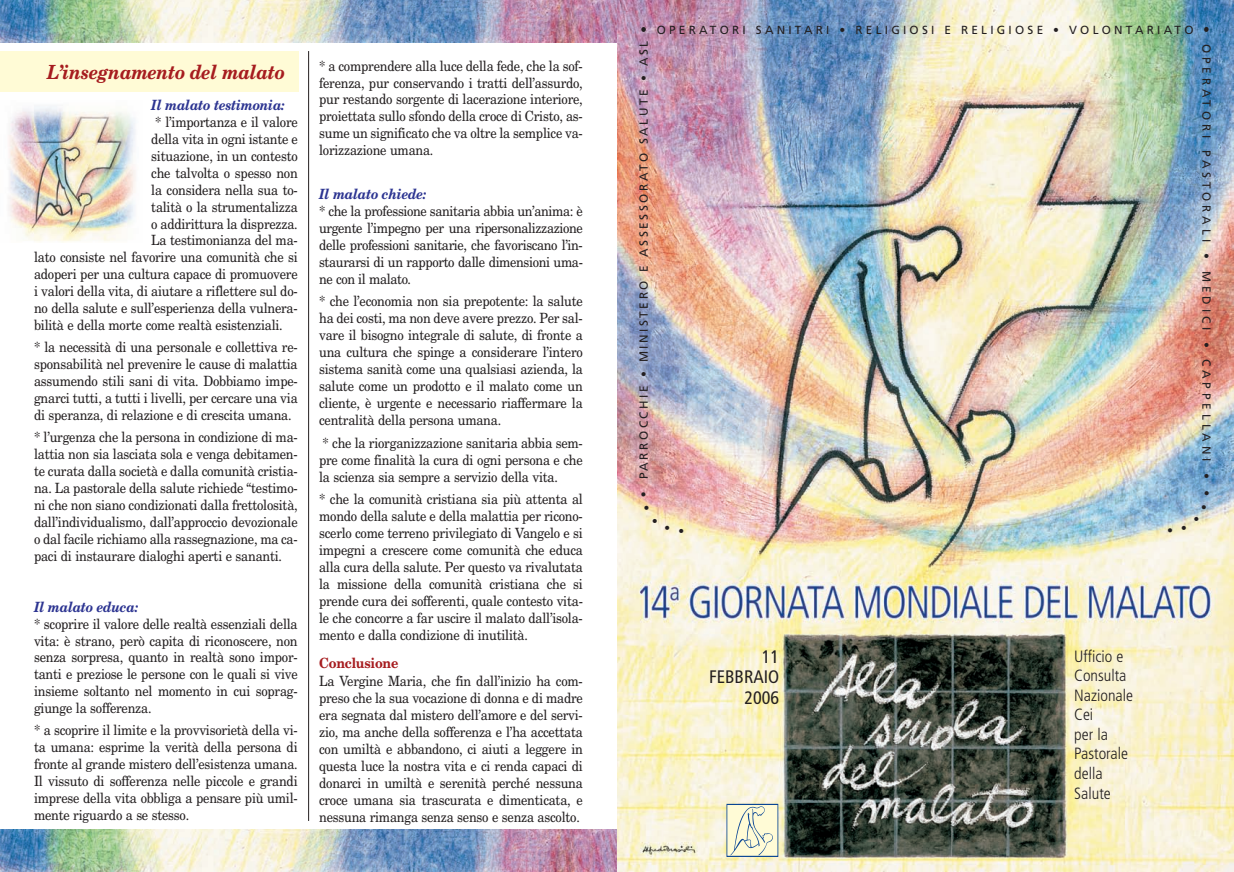
<style>
.page{position:relative;width:1234px;height:872px;background:#fff}
.page>*{position:absolute;margin:0;border:0;box-sizing:border-box;transform-origin:0 0}
.t1{font:italic 700 19.5px "New Century Schlbk";letter-spacing:-.015em;color:#a61c1f;scale:.9 1}
.t2{font:condensed 18.15px/20.4px "Frutiger";color:#231f20;text-align:right}
.t3{font:300 condensed 16.35px/19.5px "Frutiger";color:#231f20}
.t4{font:14.1px/17px "New Century Schlbk";letter-spacing:-.015em;color:#231f20;text-align:justify;scale:.9 1}
.t5{font:italic 700 14.1px "New Century Schlbk";letter-spacing:-.015em;color:#2c3491;scale:.9 1}
.t6{font:700 14.1px "New Century Schlbk";letter-spacing:-.015em;color:#a61c1f;scale:.9 1}
.t7{font:11.7px "Frutiger";letter-spacing:.275em;color:#231f20}
.t8{font:11.7px "Frutiger";letter-spacing:.215em;color:#231f20}
.t9{font:11.7px "Frutiger";letter-spacing:.335em;color:#231f20}
</style>
<div class="page">
<div style="left:0;top:51px;width:298px;height:41px;background:#fffbd6"></div>
<img style="left:0;top:0;width:617px;height:43px">
<img style="left:0;top:829px;width:617px;height:43px">
<img style="left:8px;top:106px;width:128px;height:137px">
<hr style="left:308px;top:51px;width:1px;height:770px;background:#231f20">
<img style="left:617px;top:0;width:615px;height:872px">
<img style="left:728px;top:806px;width:48px;height:48px">
<h1 class="t1" style="left:47px;top:61px;width:265px">L’insegnamento del malato</h1>
<p class="t5" style="left:151px;top:97px;width:150px">Il malato testimonia:</p>
<p class="t4" style="left:155px;top:114px;width:160px">* l’importanza e il valore</p>
<p class="t4" style="left:151px;top:131px;width:164px">della vita in ogni istante e</p>
<p class="t4" style="left:151px;top:147px;width:164px">situazione, in un contesto</p>
<p class="t4" style="left:151px;top:164px;width:164px">che talvolta o spesso non</p>
<p class="t4" style="left:151px;top:181px;width:164px">la considera nella sua to-</p>
<p class="t4" style="left:151px;top:198px;width:164px">talità o la strumentalizza</p>
<p class="t4" style="left:151px;top:215px;width:164px">o addirittura la disprezza.</p>
<p class="t4" style="left:151px;top:232px;width:164px">La testimonianza del ma-</p>
<p class="t4" style="left:34px;top:249px;width:294px">lato consiste nel favorire una comunità che si</p>
<p class="t4" style="left:34px;top:266px;width:294px">adoperi per una cultura capace di promuovere</p>
<p class="t4" style="left:34px;top:283px;width:294px">i valori della vita, di aiutare a riflettere sul do-</p>
<p class="t4" style="left:34px;top:300px;width:294px">no della salute e sull’esperienza della vulnera-</p>
<p class="t4" style="left:34px;top:317px;width:278px">bilità e della morte come realtà esistenziali.</p>
<p class="t4" style="left:34px;top:339px;width:294px">* la necessità di una personale e collettiva re&shy;sponsabilità nel prevenire le cause di malattia assumendo stili sani di vita. Dobbiamo impe&shy;gnarci tutti, a tutti i livelli, per cercare una via di speranza, di relazione e di crescita umana.</p>
<p class="t4" style="left:34px;top:429px;width:294px">* l’urgenza che la persona in condizione di ma&shy;lattia non sia lasciata sola e venga debitamen&shy;te curata dalla società e dalla comunità cristia&shy;na. La pastorale della salute richiede “testimo&shy;ni che non siano condizionati dalla frettolosità, dall’individualismo, dall’approccio devozionale o dal facile richiamo alla rassegnazione, ma ca&shy;paci di instaurare dialoghi aperti e sananti.</p>
<p class="t5" style="left:34px;top:598px;width:117px">Il malato educa:</p>
<p class="t4" style="left:34px;top:615px;width:294px">* scoprire il valore delle realtà essenziali della vita: è strano, però capita di riconoscere, non senza sorpresa, quanto in realtà sono impor&shy;tanti e preziose le persone con le quali si vive insieme soltanto nel momento in cui soprag&shy;giunge la sofferenza.</p>
<p class="t4" style="left:34px;top:722px;width:294px">* a scoprire il limite e la provvisorietà della vi&shy;ta umana: esprime la verità della persona di fronte al grande mistero dell’esistenza umana.<br>Il vissuto di sofferenza nelle piccole e grandi imprese della vita obbliga a pensare più umil&shy;mente riguardo a se stesso.</p>
<p class="t4" style="left:319px;top:57px;width:294px">* a comprendere alla luce della fede, che la sof&shy;ferenza, pur conservando i tratti dell’assurdo, pur restando sorgente di lacerazione interiore, proiettata sullo sfondo della croce di Cristo, as&shy;sume un significato che va oltre la semplice va&shy;lorizzazione umana.</p>
<p class="t5" style="left:319px;top:186px;width:121px">Il malato chiede:</p>
<p class="t4" style="left:319px;top:202px;width:294px">* che la professione sanitaria abbia un’anima: è urgente l’impegno per una ripersonalizzazione delle professioni sanitarie, che favoriscano l’in&shy;staurarsi di un rapporto dalle dimensioni uma&shy;ne con il malato.</p>
<p class="t4" style="left:319px;top:293px;width:294px">* che l’economia non sia prepotente: la salute ha dei costi, ma non deve avere prezzo. Per sal&shy;vare il bisogno integrale di salute, di fronte a una cultura che spinge a considerare l’intero sistema sanità come una qualsiasi azienda, la salute come un prodotto e il malato come un cliente, è urgente e necessario riaffermare la centralità della persona umana.</p>
<p class="t4" style="left:319px;top:434px;width:294px">* che la riorganizzazione sanitaria abbia sem&shy;pre come finalità la cura di ogni persona e che la scienza sia sempre a servizio della vita.</p>
<p class="t4" style="left:319px;top:491px;width:294px">* che la comunità cristiana sia più attenta al mondo della salute e della malattia per ricono&shy;scerlo come terreno privilegiato di Vangelo e si impegni a crescere come comunità che educa alla cura della salute. Per questo va rivalutata la missione della comunità cristiana che si prende cura dei sofferenti, quale contesto vita&shy;le che concorre a far uscire il malato dall’isola&shy;mento e dalla condizione di inutilità.</p>
<p class="t6" style="left:319px;top:655px;width:89px">Conclusione</p>
<p class="t4" style="left:319px;top:673px;width:294px">La Vergine Maria, che fin dall’inizio ha com&shy;preso che la sua vocazione di donna e di madre era segnata dal mistero dell’amore e del servi&shy;zio, ma anche della sofferenza e l’ha accettata con umiltà e abbandono, ci aiuti a leggere in questa luce la nostra vita e ci renda capaci di donarci in umiltà e serenità perché nessuna croce umana sia trascurata e dimenticata, e nessuna rimanga senza senso e senza ascolto.</p>
<p class="t7" style="left:639px;top:66px;width:27px;rotate:-90deg">ASL</p>
<p class="t8" style="left:639px;top:362px;width:274px;rotate:-90deg">MINISTERO E ASSESSORATO SALUTE</p>
<p class="t8" style="left:639px;top:479px;width:95px;rotate:-90deg">PARROCCHIE</p>
<p class="t7" style="left:656px;top:25px;width:554px">OPERATORI SANITARI • RELIGIOSI E RELIGIOSE • VOLONTARIATO •</p>
<p class="t9" style="left:1210px;top:44px;width:200px;rotate:90deg">OPERATORI PASTORALI</p>
<p class="t7" style="left:1210px;top:271px;width:61px;rotate:90deg">MEDICI</p>
<p class="t9" style="left:1210px;top:359px;width:104px;rotate:90deg">CAPPELLANI</p>
<p class="t2" style="left:709px;top:648px;width:72px">11<br>FEBBRAIO<br>2006</p>
<p class="t3" style="left:1073px;top:647px;width:60px">Ufficio e<br>Consulta<br>Nazionale<br>Cei<br>per la<br>Pastorale della<br>Salute</p>
</div>
